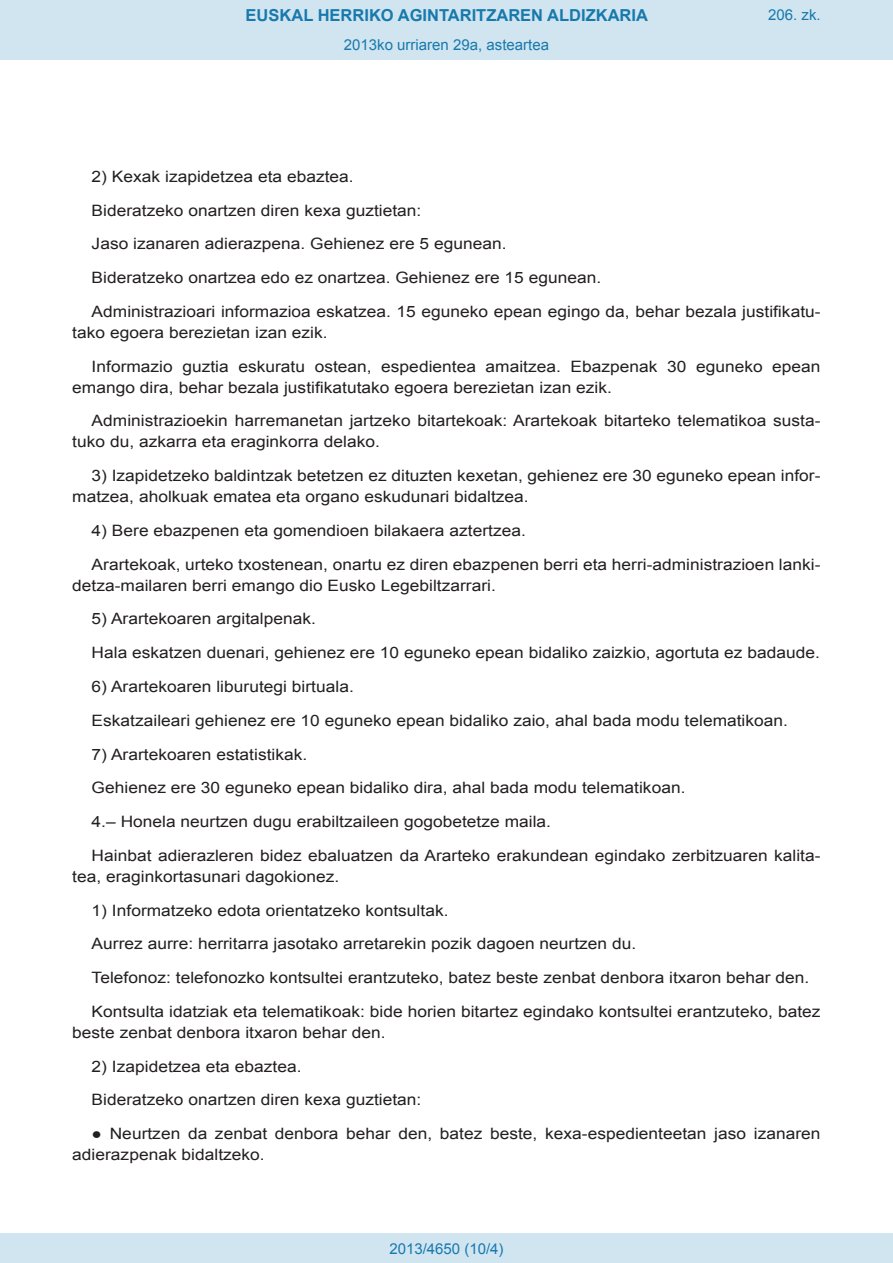
<style>
.page{position:relative;width:893px;height:1263px;background:#fff}
.page>*{position:absolute;margin:0;border:0;box-sizing:border-box;transform-origin:0 0}
.t1{font:700 16.5px "Arial";color:#1879ad}
.BOPVDetalle{font:15.6px/21px "Arial";color:#231f20;scale:1.11 1}
.Paginacion_Centro{font:15px "Arial";color:#1879ad}
</style>
<div class="page">
<div style="left:0;top:0;width:893px;height:60px;background:#d0e5f0"></div>
<div style="left:0;top:1233px;width:893px;height:30px;background:#d0e5f0"></div>
<p class="t1" style="left:246px;top:4px;width:404px">EUSKAL HERRIKO AGINTARITZAREN ALDIZKARIA</p>
<p class="Paginacion_Centro" style="left:344px;top:35px;width:207px">2013ko urriaren 29a, asteartea</p>
<p class="Paginacion_Centro" style="left:768px;top:5px;width:54px">206. zk.</p>
<p class="BOPVDetalle" style="left:92px;top:166px;width:238px">2) Kexak izapidetzea eta ebaztea.</p>
<p class="BOPVDetalle" style="left:92px;top:200px;width:299px">Bideratzeko onartzen diren kexa guztietan:</p>
<p class="BOPVDetalle" style="left:92px;top:234px;width:375px">Jaso izanaren adierazpena. Gehienez ere 5 egunean.</p>
<p class="BOPVDetalle" style="left:92px;top:267px;width:461px">Bideratzeko onartzea edo ez onartzea. Gehienez ere 15 egunean.</p>
<p class="BOPVDetalle" style="left:72px;top:301px;width:676px;text-indent:19px">Administrazioari informazioa eskatzea. 15 eguneko epean egingo da, behar bezala justifikatu&shy;tako egoera berezietan izan ezik.</p>
<p class="BOPVDetalle" style="left:72px;top:356px;width:676px;text-indent:19px">Informazio guztia eskuratu ostean, espedientea amaitzea. Ebazpenak 30 eguneko epean emango dira, behar bezala justifikatutako egoera berezietan izan ezik.</p>
<p class="BOPVDetalle" style="left:72px;top:411px;width:676px;text-indent:19px">Administrazioekin harremanetan jartzeko bitartekoak: Arartekoak bitarteko telematikoa susta&shy;tuko du, azkarra eta eraginkorra delako.</p>
<p class="BOPVDetalle" style="left:72px;top:465px;width:676px;text-indent:19px">3) Izapidetzeko baldintzak betetzen ez dituzten kexetan, gehienez ere 30 eguneko epean infor&shy;matzea, aholkuak ematea eta organo eskudunari bidaltzea.</p>
<p class="BOPVDetalle" style="left:92px;top:520px;width:393px">4) Bere ebazpenen eta gomendioen bilakaera aztertzea.</p>
<p class="BOPVDetalle" style="left:72px;top:554px;width:676px;text-indent:19px">Arartekoak, urteko txostenean, onartu ez diren ebazpenen berri eta herri-administrazioen lanki&shy;detza-mailaren berri emango dio Eusko Legebiltzarrari.</p>
<p class="BOPVDetalle" style="left:92px;top:609px;width:204px">5) Arartekoaren argitalpenak.</p>
<p class="BOPVDetalle" style="left:92px;top:642px;width:658px">Hala eskatzen duenari, gehienez ere 10 eguneko epean bidaliko zaizkio, agortuta ez badaude.</p>
<p class="BOPVDetalle" style="left:92px;top:676px;width:238px">6) Arartekoaren liburutegi birtuala.</p>
<p class="BOPVDetalle" style="left:92px;top:710px;width:629px">Eskatzaileari gehienez ere 10 eguneko epean bidaliko zaio, ahal bada modu telematikoan.</p>
<p class="BOPVDetalle" style="left:92px;top:744px;width:196px">7) Arartekoaren estatistikak.</p>
<p class="BOPVDetalle" style="left:92px;top:777px;width:536px">Gehienez ere 30 eguneko epean bidaliko dira, ahal bada modu telematikoan.</p>
<p class="BOPVDetalle" style="left:92px;top:811px;width:415px">4.– Honela neurtzen dugu erabiltzaileen gogobetetze maila.</p>
<p class="BOPVDetalle" style="left:72px;top:845px;width:676px;text-indent:19px">Hainbat adierazleren bidez ebaluatzen da Ararteko erakundean egindako zerbitzuaren kalita&shy;tea, eraginkortasunari dagokionez.</p>
<p class="BOPVDetalle" style="left:92px;top:900px;width:323px">1) Informatzeko edota orientatzeko kontsultak.</p>
<p class="BOPVDetalle" style="left:92px;top:933px;width:492px">Aurrez aurre: herritarra jasotako arretarekin pozik dagoen neurtzen du.</p>
<p class="BOPVDetalle" style="left:92px;top:967px;width:648px">Telefonoz: telefonozko kontsultei erantzuteko, batez beste zenbat denbora itxaron behar den.</p>
<p class="BOPVDetalle" style="left:72px;top:1001px;width:676px;text-indent:19px">Kontsulta idatziak eta telematikoak: bide horien bitartez egindako kontsultei erantzuteko, batez beste zenbat denbora itxaron behar den.</p>
<p class="BOPVDetalle" style="left:92px;top:1056px;width:191px">2) Izapidetzea eta ebaztea.</p>
<p class="BOPVDetalle" style="left:92px;top:1089px;width:299px">Bideratzeko onartzen diren kexa guztietan:</p>
<p class="BOPVDetalle" style="left:72px;top:1123px;width:676px;text-indent:19px">● Neurtzen da zenbat denbora behar den, batez beste, kexa-espedienteetan jaso izanaren adierazpenak bidaltzeko.</p>
<p class="Paginacion_Centro" style="left:389px;top:1238px;width:116px">2013/4650 (10/4)</p>
</div>
